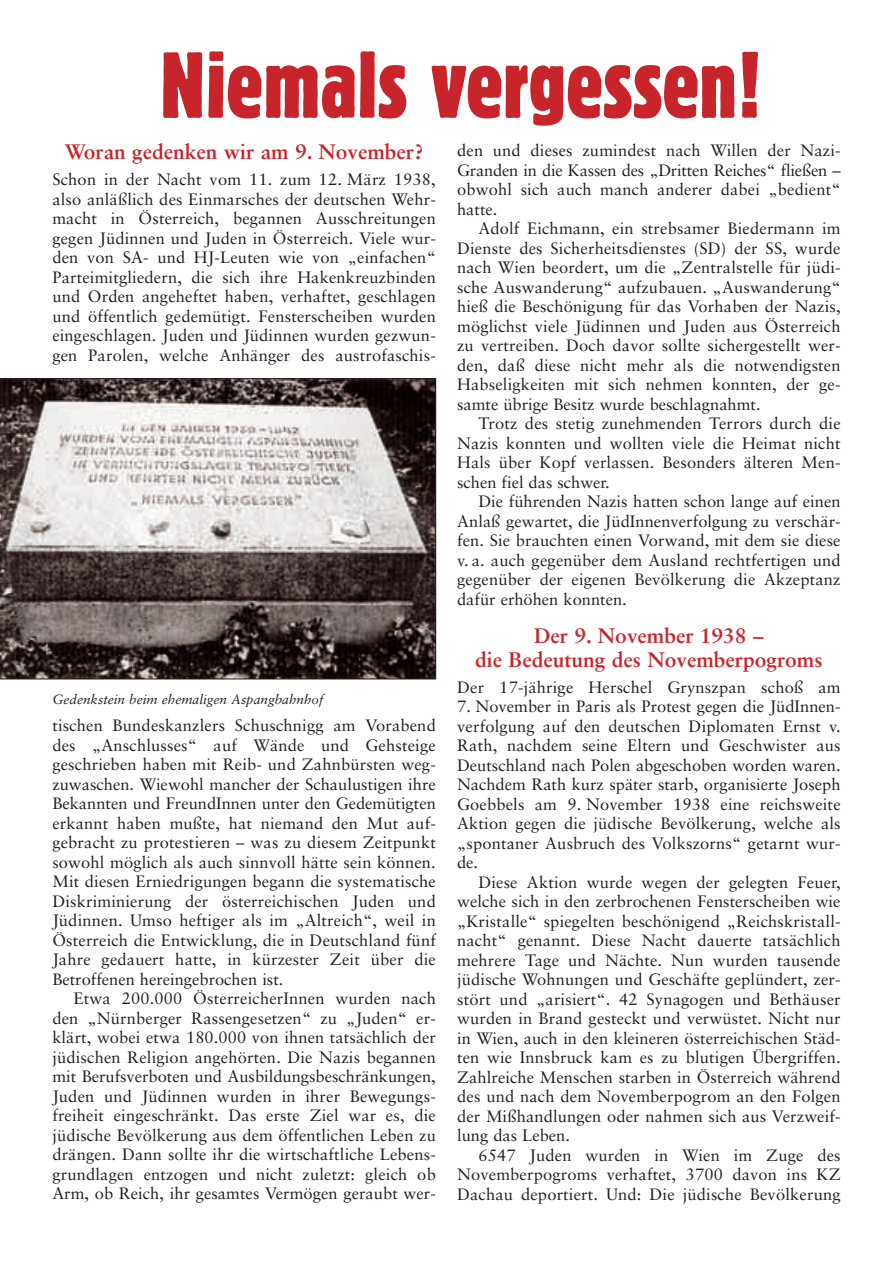
<style>
.page{position:relative;width:893px;height:1263px;background:#fff}
.page>*{position:absolute;margin:0;border:0;box-sizing:border-box;transform-origin:0 0}
.t1{font:97.5px "Block D Regu Extr Cond";color:#c8242b}
.t2{font:700 21px/24px "Sabon";color:#c8242b;text-align:center}
.t3{font:16.5px/19.5px "Sabon";letter-spacing:.01em;color:#231f20;text-align:justify}
.t4{font:italic 13.5px "Sabon";color:#231f20}
</style>
<div class="page">
<svg style="left:0;top:379px;width:436px;height:300px;background:#857e7c"></svg>
<h1 class="t1" style="left:160px;top:48px;width:604px">Niemals vergessen!</h1>
<p class="t2" style="left:65px;top:142px;width:360px">Woran gedenken wir am 9. November?</p>
<p class="t3" style="left:52px;top:171px;width:385px">Schon in der Nacht vom 11. zum 12. März 1938, also anläßlich des Einmarsches der deutschen Wehr&shy;macht in Österreich, begannen Ausschreitungen gegen Jüdinnen und Juden in Österreich. Viele wur&shy;den von SA- und HJ-Leuten wie von „einfachen“ Parteimitgliedern, die sich ihre Hakenkreuzbinden und Orden angeheftet haben, verhaftet, geschlagen und öffentlich gedemütigt. Fensterscheiben wurden eingeschlagen. Juden und Jüdinnen wurden gezwun&shy;gen Parolen, welche Anhänger des austrofaschis-</p>
<p class="t4" style="left:52px;top:693px;width:273px">Gedenkstein beim ehemaligen Aspangbahnhof</p>
<p class="t3" style="left:52px;top:717px;width:385px">tischen Bundeskanzlers Schuschnigg am Vorabend des „Anschlusses“ auf Wände und Gehsteige geschrieben haben mit Reib- und Zahnbürsten weg&shy;zuwaschen. Wiewohl mancher der Schaulustigen ihre Bekannten und FreundInnen unter den Gedemütigten erkannt haben mußte, hat niemand den Mut auf&shy;gebracht zu protestieren – was zu diesem Zeitpunkt sowohl möglich als auch sinnvoll hätte sein können.<br>Mit diesen Erniedrigungen begann die systematische Diskriminierung der österreichischen Juden und Jüdinnen. Umso heftiger als im „Altreich“, weil in Österreich die Entwicklung, die in Deutschland fünf Jahre gedauert hatte, in kürzester Zeit über die Betroffenen hereingebrochen ist.</p>
<p class="t3" style="left:52px;top:990px;width:385px;text-indent:21px">Etwa 200.000 ÖsterreicherInnen wurden nach den „Nürnberger Rassengesetzen“ zu „Juden“ er&shy;klärt, wobei etwa 180.000 von ihnen tatsächlich der jüdischen Religion angehörten. Die Nazis begannen mit Berufsverboten und Ausbildungsbeschränkungen, Juden und Jüdinnen wurden in ihrer Bewegungs&shy;freiheit eingeschränkt. Das erste Ziel war es, die jüdische Bevölkerung aus dem öffentlichen Leben zu drängen. Dann sollte ihr die wirtschaftliche Lebens&shy;grundlagen entzogen und nicht zuletzt: gleich ob Arm, ob Reich, ihr gesamtes Vermögen geraubt wer-</p>
<p class="t3" style="left:457px;top:142px;width:385px">den und dieses zumindest nach Willen der Nazi-Granden in die Kassen des „Dritten Reiches“ fließen – obwohl sich auch manch anderer dabei „bedient“ hatte.</p>
<p class="t3" style="left:457px;top:220px;width:385px;text-indent:21px">Adolf Eichmann, ein strebsamer Biedermann im Dienste des Sicherheitsdienstes (SD) der SS, wurde nach Wien beordert, um die „Zentralstelle für jüdi&shy;sche Auswanderung“ aufzubauen. „Auswanderung“ hieß die Beschönigung für das Vorhaben der Nazis, möglichst viele Jüdinnen und Juden aus Österreich zu vertreiben. Doch davor sollte sichergestellt wer&shy;den, daß diese nicht mehr als die notwendigsten Habseligkeiten mit sich nehmen konnten, der ge&shy;samte übrige Besitz wurde beschlagnahmt.</p>
<p class="t3" style="left:457px;top:415px;width:385px;text-indent:21px">Trotz des stetig zunehmenden Terrors durch die Nazis konnten und wollten viele die Heimat nicht Hals über Kopf verlassen. Besonders älteren Men&shy;schen fiel das schwer.</p>
<p class="t3" style="left:457px;top:493px;width:385px;text-indent:21px">Die führenden Nazis hatten schon lange auf einen Anlaß gewartet, die JüdInnenverfolgung zu verschär&shy;fen. Sie brauchten einen Vorwand, mit dem sie diese v. a. auch gegenüber dem Ausland rechtfertigen und gegenüber der eigenen Bevölkerung die Akzeptanz dafür erhöhen konnten.</p>
<p class="t2" style="left:475px;top:625px;width:349px">Der 9. November 1938 –<br>die Bedeutung des Novemberpogroms</p>
<p class="t3" style="left:457px;top:678px;width:385px">Der 17-jährige Herschel Grynszpan schoß am</p>
<p class="t3" style="left:457px;top:698px;width:385px">7. November in Paris als Protest gegen die JüdInnen&shy;verfolgung auf den deutschen Diplomaten Ernst v.<br>Rath, nachdem seine Eltern und Geschwister aus Deutschland nach Polen abgeschoben worden waren.<br>Nachdem Rath kurz später starb, organisierte Joseph Goebbels am 9. November 1938 eine reichsweite Aktion gegen die jüdische Bevölkerung, welche als „spontaner Ausbruch des Volkszorns“ getarnt wur&shy;de.</p>
<p class="t3" style="left:457px;top:873px;width:385px;text-indent:21px">Diese Aktion wurde wegen der gelegten Feuer, welche sich in den zerbrochenen Fensterscheiben wie „Kristalle“ spiegelten beschönigend „Reichskristall&shy;nacht“ genannt. Diese Nacht dauerte tatsächlich mehrere Tage und Nächte. Nun wurden tausende jüdische Wohnungen und Geschäfte geplündert, zer&shy;stört und „arisiert“. 42 Synagogen und Bethäuser wurden in Brand gesteckt und verwüstet. Nicht nur in Wien, auch in den kleineren österreichischen Städ&shy;ten wie Innsbruck kam es zu blutigen Übergriffen.<br>Zahlreiche Menschen starben in Österreich während des und nach dem Novemberpogrom an den Folgen der Mißhandlungen oder nahmen sich aus Verzweif&shy;lung das Leben.</p>
<p class="t3" style="left:457px;top:1146px;width:385px;text-indent:21px">6547 Juden wurden in Wien im Zuge des Novemberpogroms verhaftet, 3700 davon ins KZ Dachau deportiert. Und: Die jüdische Bevölkerung</p>
</div>
